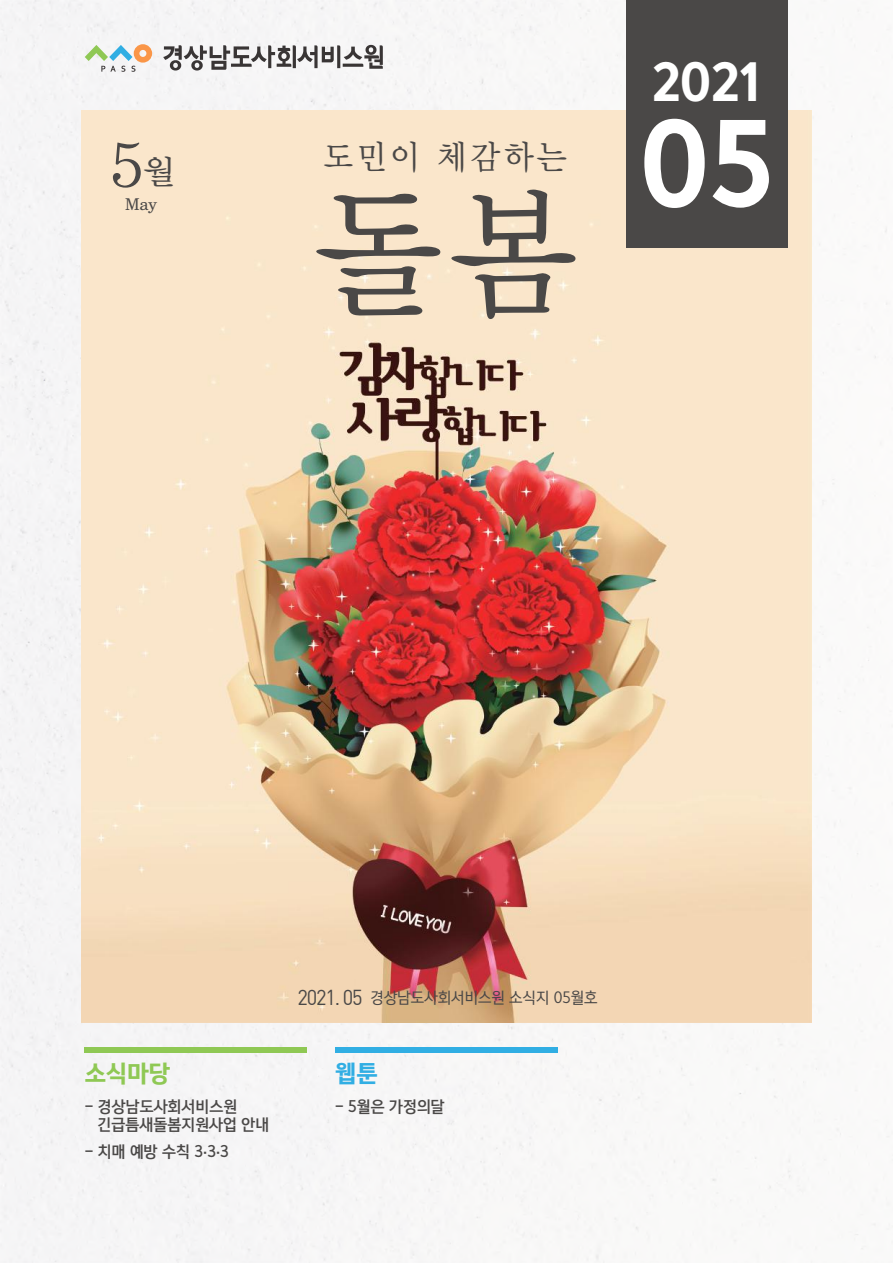
<style>
.page{position:relative;width:893px;height:1263px;background:#f7f6f7}
.page>*{position:absolute;margin:0;border:0;box-sizing:border-box;transform-origin:0 0}
.t1{font:142.2px "Y Mj O13";color:#4a4847;scale:.95 1}
.t2{font:101.85px "Yoon Gothic Pro 790";color:#fff;scale:.95 1}
.t3{font:61.5px "Y Mj O135";color:#4a4847;scale:1.05 1}
.t4{font:45.6px "Yoon Gothic Pro 790";color:#fff;scale:.95 1}
.t5{font:33.75px "Y Mj O13";letter-spacing:.04em;color:#4a4847;scale:.95 1}
.t6{font:22.5px "Yoon Gothic Pro 780";color:#8fc854;scale:.95 1}
.t7{font:22.5px "Yoon Gothic Pro 780";color:#31aee3;scale:.95 1}
.t8{font:16.5px "Y Mj O145";color:#4a4847}
.t9{font:15px/18px "Yoon Gothic Pro 770";color:#4a4847;scale:.95 1}
.t10{font:15px "Yoon Gothic Pro 750";color:#4a4847;scale:.95 1}
.s1{font-size:33.6px}
.s2{font-family:"DIN";font-size:21.15px}
</style>
<div class="page">
<img style="left:81px;top:110px;width:730px;height:913px">
<div style="left:85px;top:1047px;width:222px;height:5px;background:#8fc854"></div>
<div style="left:335px;top:1047px;width:222px;height:5px;background:#31aee3"></div>
<svg style="left:85px;top:44px;width:67px;height:28px"></svg>
<svg style="left:163px;top:45px;width:220px;height:26px"></svg>
<div style="left:626px;top:0;width:162px;height:248px;background:#4a4847"></div>
<h3 class="t3" style="left:106px;top:126px;width:68px">5<span class="s1">월</span></h3>
<p class="t8" style="left:124px;top:194px;width:35px">May</p>
<h3 class="t5" style="left:323px;top:136px;width:260px">도민이 체감하는</h3>
<h1 class="t1" style="left:311px;top:165px;width:286px">돌봄</h1>
<h3 class="t4" style="left:652px;top:49px;width:117px">2021</h3>
<h2 class="t2" style="left:640px;top:89px;width:142px">05</h2>
<h3 class="t6" style="left:85px;top:1056px;width:92px">소식마당</h3>
<p class="t9" style="left:98px;top:1098px;width:182px;text-indent:-13px">- 경상남도사회서비스원 긴급틈새돌봄지원사업 안내</p>
<p class="t9" style="left:85px;top:1143px;width:153px">- 치매 예방 수칙 3.3.3</p>
<p class="t10" style="left:298px;top:988px;width:317px"><span class="s2">2021. 05</span> 경상남도사회서비스원 소식지 05월호</p>
<h3 class="t7" style="left:335px;top:1056px;width:46px">웹툰</h3>
<p class="t9" style="left:335px;top:1098px;width:117px">- 5월은 가정의달</p>
</div>
